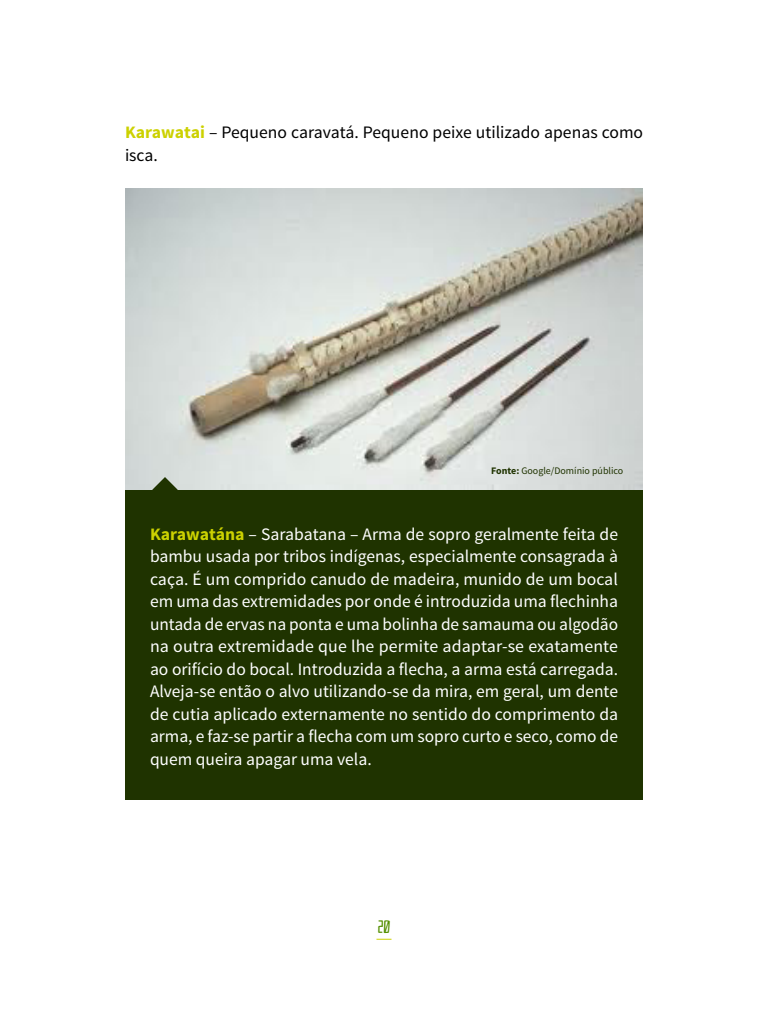
<style>
.page{position:relative;width:768px;height:1024px;background:#fff}
.page>*{position:absolute;margin:0;border:0;box-sizing:border-box;transform-origin:0 0}
.t1{font:17.5px/22.5px "Source Sans Pro";color:#fff;text-align:justify}
.t2{font:17.5px/22.5px "Source Sans Pro";color:#000}
.t3{font:17.5px "TIPASSIM";color:#548f00}
.t4{font:10px "Source Sans Pro";color:#1f3300}
.s1{font-weight:700;color:#ccd100}
.s2{font-weight:700}
</style>
<div class="page">
<svg style="left:376px;top:939px;width:16px;height:1px"></svg>
<div style="left:125px;top:209px;width:518px;height:591px;background:#1f3300"></div>
<img style="left:125px;top:189px;width:518px;height:301px">
<svg style="left:152px;top:477px;width:26px;height:13px"></svg>
<p class="t2" style="left:125px;top:121px;width:520px"><span class="s1">Karawatai</span> – Pequeno caravatá. Pequeno peixe utilizado apenas como isca.</p>
<p class="t4" style="left:491px;top:465px;width:134px"><span class="s2">Fonte:</span> Google/Domínio público</p>
<p class="t1" style="left:150px;top:523px;width:470px"><span class="s1">Karawatána</span> – Sarabatana – Arma de sopro geralmente feita de bambu usada por tribos indígenas, especialmente consagrada à caça. É um comprido canudo de madeira, munido de um bocal em uma das extremidades por onde é introduzida uma flechinha untada de ervas na ponta e uma bolinha de samauma ou algodão na outra extremidade que lhe permite adaptar-se exatamente ao orifício do bocal. Introduzida a flecha, a arma está carregada.<br>Alveja-se então o alvo utilizando-se da mira, em geral, um dente de cutia aplicado externamente no sentido do comprimento da arma, e faz-se partir a flecha com um sopro curto e seco, como de quem queira apagar uma vela.</p>
<p class="t3" style="left:378px;top:917px;width:14px">20</p>
</div>
